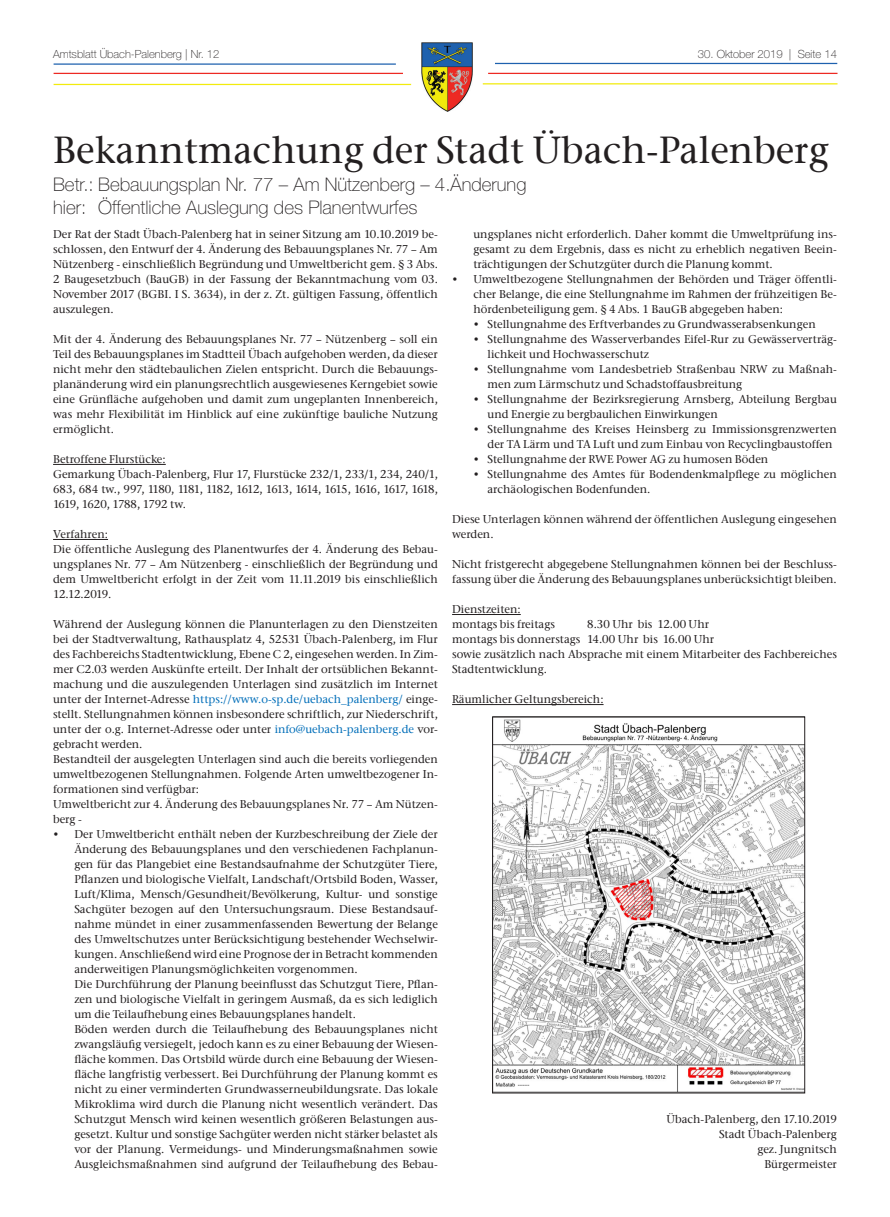
<style>
.page{position:relative;width:890px;height:1217px;background:#fff}
.page>*{position:absolute;margin:0;border:0;box-sizing:border-box;transform-origin:0 0}
.Kategorie{font:500 37.5px "Stone Serif ITC";color:#231f20}
.Text{font:100 18.75px "Helvetica Neue LT Pro";color:#231f20}
.Text-2{font:500 11.25px/15px "Stone Serif ITC";color:#231f20;text-align:justify}
.Seitenkopf{font:100 11.25px "Helvetica Neue LT Pro";color:#231f20}
.s1{color:#006eb9}
</style>
<div class="page">
<hr style="left:54px;top:63px;width:341px;height:2px;background:#1e61ae">
<hr style="left:54px;top:73px;width:349px;height:1px;background:#ed2a23">
<hr style="left:54px;top:84px;width:357px;height:1px;background:#f2eb0c">
<hr style="left:494px;top:63px;width:342px;height:1px;background:#1e61ae">
<hr style="left:488px;top:73px;width:349px;height:1px;background:#ed2a23">
<hr style="left:482px;top:83px;width:355px;height:1px;background:#f2eb0c">
<img style="left:421px;top:43px;width:51px;height:68px">
<hr style="left:53px;top:464px;width:113px;height:1px;background:#231f20">
<hr style="left:53px;top:539px;width:55px;height:1px;background:#231f20">
<hr style="left:452px;top:614px;width:68px;height:1px;background:#231f20">
<hr style="left:452px;top:704px;width:151px;height:1px;background:#231f20">
<img style="left:494px;top:719px;width:308px;height:372px">
<div style="left:492px;top:716px;width:312px;height:377px;border:1px solid #231f20"></div>
<p class="Seitenkopf" style="left:53px;top:47px;width:168px">Amtsblatt Übach-Palenberg | Nr. 12</p>
<p class="Seitenkopf" style="left:697px;top:47px;width:140px">30. Oktober 2019 | Seite 14</p>
<p class="Kategorie" style="left:53px;top:126px;width:777px">Bekanntmachung der Stadt Übach-Palenberg</p>
<p class="Text" style="left:53px;top:174px;width:474px">Betr.: Bebauungsplan Nr. 77 – Am Nützenberg – 4.Änderung</p>
<p class="Text" style="left:53px;top:196px;width:365px">hier: Öffentliche Auslegung des Planentwurfes</p>
<p class="Text-2" style="left:53px;top:226px;width:386px">Der Rat der Stadt Übach-Palenberg hat in seiner Sitzung am 10.10.2019 be&shy;schlossen, den Entwurf der 4. Änderung des Bebauungsplanes Nr. 77 – Am Nützenberg - einschließlich Begründung und Umweltbericht gem. § 3 Abs.<br>2 Baugesetzbuch (BauGB) in der Fassung der Bekanntmachung vom 03.<br>November 2017 (BGBI. I S. 3634), in der z. Zt. gültigen Fassung, öffentlich auszulegen.</p>
<p class="Text-2" style="left:53px;top:331px;width:386px">Mit der 4. Änderung des Bebauungsplanes Nr. 77 – Nützenberg – soll ein Teil des Bebauungsplanes im Stadtteil Übach aufgehoben werden, da dieser nicht mehr den städtebaulichen Zielen entspricht. Durch die Bebauungs&shy;planänderung wird ein planungsrechtlich ausgewiesenes Kerngebiet sowie eine Grünfläche aufgehoben und damit zum ungeplanten Innenbereich, was mehr Flexibilität im Hinblick auf eine zukünftige bauliche Nutzung ermöglicht.</p>
<p class="Text-2" style="left:53px;top:451px;width:114px">Betroffene Flurstücke:</p>
<p class="Text-2" style="left:53px;top:466px;width:386px">Gemarkung Übach-Palenberg, Flur 17, Flurstücke 232/1, 233/1, 234, 240/1, 683, 684 tw., 997, 1180, 1181, 1182, 1612, 1613, 1614, 1615, 1616, 1617, 1618, 1619, 1620, 1788, 1792 tw.</p>
<p class="Text-2" style="left:53px;top:526px;width:56px">Verfahren:</p>
<p class="Text-2" style="left:53px;top:541px;width:386px">Die öffentliche Auslegung des Planentwurfes der 4. Änderung des Bebau&shy;ungsplanes Nr. 77 – Am Nützenberg - einschließlich der Begründung und dem Umweltbericht erfolgt in der Zeit vom 11.11.2019 bis einschließlich 12.12.2019.</p>
<p class="Text-2" style="left:53px;top:616px;width:386px">Während der Auslegung können die Planunterlagen zu den Dienstzeiten bei der Stadtverwaltung, Rathausplatz 4, 52531 Übach-Palenberg, im Flur des Fachbereichs Stadtentwicklung, Ebene C 2, eingesehen werden. In Zim&shy;mer C2.03 werden Auskünfte erteilt. Der Inhalt der ortsüblichen Bekannt&shy;machung und die auszulegenden Unterlagen sind zusätzlich im Internet unter der Internet-Adresse <span class="s1">https://www.o-sp.de/uebach_palenberg/</span> einge&shy;stellt. Stellungnahmen können insbesondere schriftlich, zur Niederschrift, unter der o.g. Internet-Adresse oder unter <span class="s1">info@uebach-palenberg.de</span> vor&shy;gebracht werden.</p>
<p class="Text-2" style="left:53px;top:751px;width:386px">Bestandteil der ausgelegten Unterlagen sind auch die bereits vorliegenden umweltbezogenen Stellungnahmen. Folgende Arten umweltbezogener In&shy;formationen sind verfügbar:</p>
<p class="Text-2" style="left:53px;top:796px;width:386px">Umweltbericht zur 4. Änderung des Bebauungsplanes Nr. 77 – Am Nützen&shy;berg -</p>
<p class="Text-2" style="left:74px;top:826px;width:365px;text-indent:-21px">• Der Umweltbericht enthält neben der Kurzbeschreibung der Ziele der Änderung des Bebauungsplanes und den verschiedenen Fachplanun&shy;gen für das Plangebiet eine Bestandsaufnahme der Schutzgüter Tiere, Pflanzen und biologische Vielfalt, Landschaft/Ortsbild Boden, Wasser, Luft/Klima, Mensch/Gesundheit/Bevölkerung, Kultur- und sonstige Sachgüter bezogen auf den Untersuchungsraum. Diese Bestandsauf&shy;nahme mündet in einer zusammenfassenden Bewertung der Belange des Umweltschutzes unter Berücksichtigung bestehender Wechselwir&shy;kungen. Anschließend wird eine Prognose der in Betracht kommenden anderweitigen Planungsmöglichkeiten vorgenommen.</p>
<p class="Text-2" style="left:74px;top:976px;width:365px">Die Durchführung der Planung beeinflusst das Schutzgut Tiere, Pflan&shy;zen und biologische Vielfalt in geringem Ausmaß, da es sich lediglich um die Teilaufhebung eines Bebauungsplanes handelt.</p>
<p class="Text-2" style="left:74px;top:1021px;width:365px">Böden werden durch die Teilaufhebung des Bebauungsplanes nicht zwangsläufig versiegelt, jedoch kann es zu einer Bebauung der Wiesen&shy;fläche kommen. Das Ortsbild würde durch eine Bebauung der Wiesen&shy;fläche langfristig verbessert. Bei Durchführung der Planung kommt es nicht zu einer verminderten Grundwasserneubildungsrate. Das lokale Mikroklima wird durch die Planung nicht wesentlich verändert. Das Schutzgut Mensch wird keinen wesentlich größeren Belastungen aus&shy;gesetzt. Kultur und sonstige Sachgüter werden nicht stärker belastet als vor der Planung. Vermeidungs- und Minderungsmaßnahmen sowie Ausgleichsmaßnahmen sind aufgrund der Teilaufhebung des Bebau-</p>
<p class="Text-2" style="left:473px;top:226px;width:365px">ungsplanes nicht erforderlich. Daher kommt die Umweltprüfung ins&shy;gesamt zu dem Ergebnis, dass es nicht zu erheblich negativen Beein&shy;trächtigungen der Schutzgüter durch die Planung kommt.</p>
<p class="Text-2" style="left:473px;top:271px;width:365px;text-indent:-21px">• Umweltbezogene Stellungnahmen der Behörden und Träger öffentli&shy;cher Belange, die eine Stellungnahme im Rahmen der frühzeitigen Be&shy;hördenbeteiligung gem. § 4 Abs. 1 BauGB abgegeben haben:</p>
<p class="Text-2" style="left:473px;top:316px;width:344px">• Stellungnahme des Erftverbandes zu Grundwasserabsenkungen</p>
<p class="Text-2" style="left:487px;top:331px;width:350px;text-indent:-14px">• Stellungnahme des Wasserverbandes Eifel-Rur zu Gewässerverträg&shy;lichkeit und Hochwasserschutz</p>
<p class="Text-2" style="left:487px;top:361px;width:350px;text-indent:-14px">• Stellungnahme vom Landesbetrieb Straßenbau NRW zu Maßnah&shy;men zum Lärmschutz und Schadstoffausbreitung</p>
<p class="Text-2" style="left:487px;top:391px;width:350px;text-indent:-14px">• Stellungnahme der Bezirksregierung Arnsberg, Abteilung Bergbau und Energie zu bergbaulichen Einwirkungen</p>
<p class="Text-2" style="left:487px;top:421px;width:350px;text-indent:-14px">• Stellungnahme des Kreises Heinsberg zu Immissionsgrenzwerten der TA Lärm und TA Luft und zum Einbau von Recyclingbaustoffen</p>
<p class="Text-2" style="left:473px;top:451px;width:296px">• Stellungnahme der RWE Power AG zu humosen Böden</p>
<p class="Text-2" style="left:487px;top:466px;width:350px;text-indent:-14px">• Stellungnahme des Amtes für Bodendenkmalpflege zu möglichen archäologischen Bodenfunden.</p>
<p class="Text-2" style="left:452px;top:511px;width:386px">Diese Unterlagen können während der öffentlichen Auslegung eingesehen werden.</p>
<p class="Text-2" style="left:452px;top:556px;width:386px">Nicht fristgerecht abgegebene Stellungnahmen können bei der Beschluss&shy;fassung über die Änderung des Bebauungsplanes unberücksichtigt bleiben.</p>
<p class="Text-2" style="left:452px;top:601px;width:70px">Dienstzeiten:</p>
<p class="Text-2" style="left:452px;top:616px;width:104px">montags bis freitags</p>
<p class="Text-2" style="left:587px;top:616px;width:123px">8.30 Uhr bis 12.00 Uhr</p>
<p class="Text-2" style="left:452px;top:631px;width:263px">montags bis donnerstags 14.00 Uhr bis 16.00 Uhr</p>
<p class="Text-2" style="left:452px;top:646px;width:386px">sowie zusätzlich nach Absprache mit einem Mitarbeiter des Fachbereiches<br>Stadtentwicklung.</p>
<p class="Text-2" style="left:452px;top:691px;width:153px">Räumlicher Geltungsbereich:</p>
<p class="Text-2" style="left:666px;top:1111px;width:172px">Übach-Palenberg, den 17.10.2019</p>
<p class="Text-2" style="left:718px;top:1126px;width:119px">Stadt Übach-Palenberg</p>
<p class="Text-2" style="left:756px;top:1141px;width:81px">gez. Jungnitsch</p>
<p class="Text-2" style="left:764px;top:1156px;width:74px">Bürgermeister</p>
</div>
